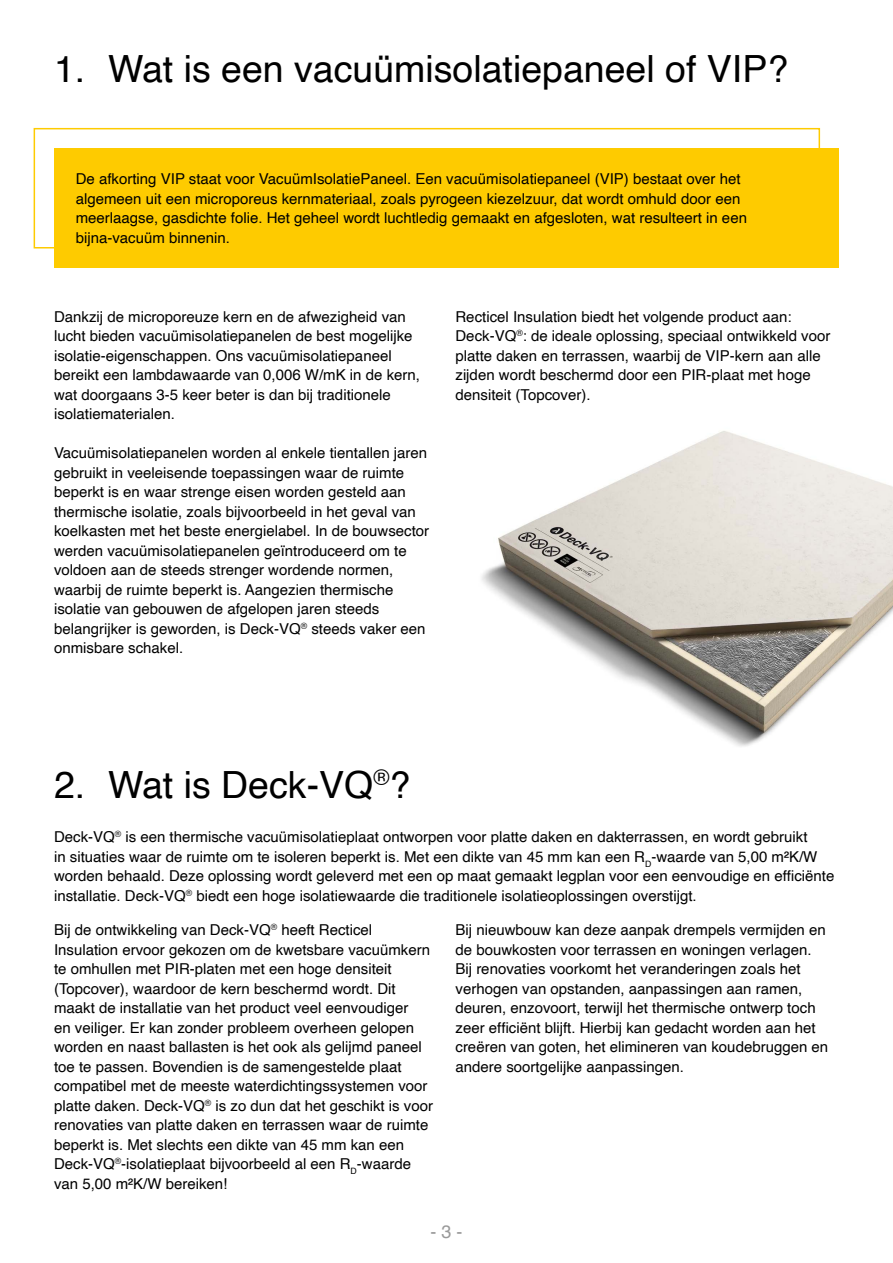
<style>
.page{position:relative;width:893px;height:1263px;background:#fff}
.page>*{position:absolute;margin:0;border:0;box-sizing:border-box;transform-origin:0 0}
.t1{font:37.5px "Helvetica";color:#000}
.t2{font:18px "Helvetica";color:#999}
.t3{font:15px/19.5px "Helvetica";color:#000}
</style>
<div class="page">
<img style="left:481px;top:431px;width:412px;height:316px">
<div style="left:34px;top:128px;width:786px;height:120px;border:2px solid #fecb00"></div>
<div style="left:54px;top:148px;width:785px;height:119px;background:#fecb00"></div>
<p class="t1" style="left:54px;top:40px;width:736px">1. Wat is een vacuümisolatiepaneel of VIP?</p>
<p class="t3" style="left:76px;top:170px;width:673px">De afkorting VIP staat voor VacuümIsolatiePaneel. Een vacuümisolatiepaneel (VIP) bestaat over het algemeen uit een microporeus kernmateriaal, zoals pyrogeen kiezelzuur, dat wordt omhuld door een meerlaagse, gasdichte folie. Het geheel wordt luchtledig gemaakt en afgesloten, wat resulteert in een bijna-vacuüm binnenin.</p>
<p class="t3" style="left:54px;top:307px;width:367px">Dankzij de microporeuze kern en de afwezigheid van lucht bieden vacuümisolatiepanelen de best mogelijke isolatie-eigenschappen. Ons vacuümisolatiepaneel bereikt een lambdawaarde van 0,006 W/mK in de kern, wat doorgaans 3-5 keer beter is dan bij traditionele isolatiematerialen.</p>
<p class="t3" style="left:54px;top:444px;width:377px">Vacuümisolatiepanelen worden al enkele tientallen jaren gebruikt in veeleisende toepassingen waar de ruimte beperkt is en waar strenge eisen worden gesteld aan thermische isolatie, zoals bijvoorbeeld in het geval van koelkasten met het beste energielabel. In de bouwsector werden vacuümisolatiepanelen geïntroduceerd om te voldoen aan de steeds strenger wordende normen, waarbij de ruimte beperkt is. Aangezien thermische isolatie van gebouwen de afgelopen jaren steeds belangrijker is geworden, is Deck-VQ<sup>®</sup> steeds vaker een onmisbare schakel.</p>
<p class="t3" style="left:455px;top:307px;width:338px">Recticel Insulation biedt het volgende product aan:</p>
<p class="t3" style="left:455px;top:327px;width:376px">Deck-VQ<sup>®</sup>: de ideale oplossing, speciaal ontwikkeld voor platte daken en terrassen, waarbij de VIP-kern aan alle zijden wordt beschermd door een PIR-plaat met hoge densiteit (Topcover).</p>
<p class="t1" style="left:54px;top:756px;width:358px">2. Wat is Deck-VQ<sup>®</sup>?</p>
<p class="t3" style="left:54px;top:828px;width:782px">Deck-VQ<sup>®</sup> is een thermische vacuümisolatieplaat ontworpen voor platte daken en dakterrassen, en wordt gebruikt<br>in situaties waar de ruimte om te isoleren beperkt is. Met een dikte van 45 mm kan een R<sub>D</sub>-waarde van 5,00 m²K/W worden behaald. Deze oplossing wordt geleverd met een op maat gemaakt legplan voor een eenvoudige en efficiënte installatie. Deck-VQ<sup>®</sup> biedt een hoge isolatiewaarde die traditionele isolatieoplossingen overstijgt.</p>
<p class="t3" style="left:54px;top:921px;width:381px">Bij de ontwikkeling van Deck-VQ<sup>®</sup> heeft Recticel Insulation ervoor gekozen om de kwetsbare vacuümkern te omhullen met PIR-platen met een hoge densiteit (Topcover), waardoor de kern beschermd wordt. Dit maakt de installatie van het product veel eenvoudiger<br>en veiliger. Er kan zonder probleem overheen gelopen worden en naast ballasten is het ook als gelijmd paneel toe te passen. Bovendien is de samengestelde plaat compatibel met de meeste waterdichtingssystemen voor platte daken. Deck-VQ<sup>®</sup> is zo dun dat het geschikt is voor renovaties van platte daken en terrassen waar de ruimte beperkt is. Met slechts een dikte van 45 mm kan een Deck-VQ<sup>®</sup>-isolatieplaat bijvoorbeeld al een R<sub>D</sub>-waarde van 5,00 m²K/W bereiken!</p>
<p class="t3" style="left:455px;top:921px;width:374px">Bij nieuwbouw kan deze aanpak drempels vermijden en de bouwkosten voor terrassen en woningen verlagen.<br>Bij renovaties voorkomt het veranderingen zoals het verhogen van opstanden, aanpassingen aan ramen, deuren, enzovoort, terwijl het thermische ontwerp toch zeer efficiënt blijft. Hierbij kan gedacht worden aan het creëren van goten, het elimineren van koudebruggen en andere soortgelijke aanpassingen.</p>
<p class="t2" style="left:430px;top:1218px;width:34px">- 3 -</p>
</div>
